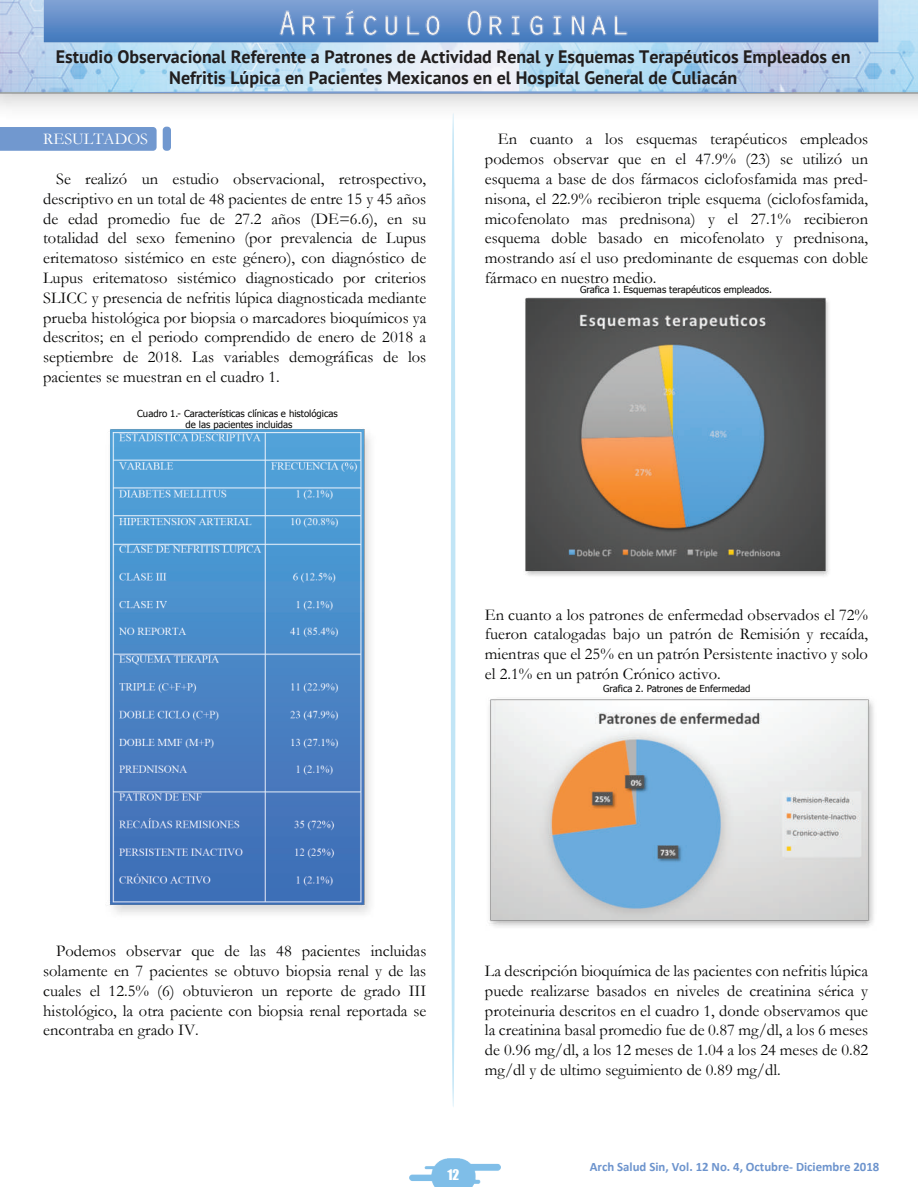
<style>
.page{position:relative;width:918px;height:1188px;background:#fff}
.page>*{position:absolute;margin:0;border:0;box-sizing:border-box;transform-origin:0 0}
.t1{font:700 18px/21.6px "PT Sans";color:#211e1e;text-align:center}
.t2{font:16.5px/19.8px "Garamond";color:#050504;text-align:justify}
.t3{font:16.5px "Garamond";color:#fff}
.t4{font:13.5px "Impact";color:#fff}
.t5{font:700 12.75px "Calibri";color:#6d94cd}
.t6{font:9.6px/11.6px "Tahoma";color:#050504;text-align:center}
</style>
<div class="page">
<img style="left:0;top:0;width:918px;height:124px">
<svg style="left:0;top:127px;width:171px;height:24px;background:#779cd1"></svg>
<img style="left:109px;top:429px;width:262px;height:485px">
<img style="left:489px;top:699px;width:385px;height:228px">
<img style="left:525px;top:298px;width:304px;height:278px">
<hr style="left:451px;top:113px;width:4px;height:995px;background:#c1e5f6;border-radius:50%">
<img style="left:44px;top:0;width:835px;height:43px">
<img style="left:279px;top:9px;width:348px;height:27px">
<img style="left:409px;top:1158px;width:91px;height:29px">
<hr style="left:117px;top:91px;width:677px;height:3px;background:#789bd0;border-radius:50%">
<p class="t1" style="left:56px;top:45px;width:796px">Estudio Observacional Referente a Patrones de Actividad Renal y Esquemas Terapéuticos Empleados en<br>Nefritis Lúpica en Pacientes Mexicanos en el Hospital General de Culiacán</p>
<p class="t3" style="left:43px;top:129px;width:107px">RESULTADOS</p>
<p class="t2" style="left:43px;top:169px;width:385px;text-indent:13px">Se realizó un estudio observacional, retrospectivo, descriptivo en un total de 48 pacientes de entre 15 y 45 años de edad promedio fue de 27.2 años (DE=6.6), en su totalidad del sexo femenino (por prevalencia de Lupus eritematoso sistémico en este género), con diagnóstico de Lupus eritematoso sistémico diagnosticado por criterios SLICC y presencia de nefritis lúpica diagnosticada mediante prueba histológica por biopsia o marcadores bioquímicos ya descritos; en el periodo comprendido de enero de 2018 a septiembre de 2018. Las variables demográficas de los pacientes se muestran en el cuadro 1.</p>
<p class="t6" style="left:137px;top:407px;width:202px">Cuadro 1.- Características clínicas e histológicas de las pacientes incluidas</p>
<p class="t2" style="left:485px;top:129px;width:385px;text-indent:13px">En cuanto a los esquemas terapéuticos empleados podemos observar que en el 47.9% (23) se utilizó un esquema a base de dos fármacos ciclofosfamida mas pred&shy;nisona, el 22.9% recibieron triple esquema (ciclofosfamida, micofenolato mas prednisona) y el 27.1% recibieron esquema doble basado en micofenolato y prednisona, mostrando así el uso predominante de esquemas con doble fármaco en nuestro medio.</p>
<p class="t6" style="left:580px;top:283px;width:194px">Grafica 1. Esquemas terapéuticos empleados.</p>
<p class="t2" style="left:485px;top:604px;width:385px">En cuanto a los patrones de enfermedad observados el 72% fueron catalogadas bajo un patrón de Remisión y recaída, mientras que el 25% en un patrón Persistente inactivo y solo el 2.1% en un patrón Crónico activo.</p>
<p class="t6" style="left:603px;top:682px;width:149px">Grafica 2. Patrones de Enfermedad</p>
<p class="t2" style="left:43px;top:941px;width:385px;text-indent:13px">Podemos observar que de las 48 pacientes incluidas solamente en 7 pacientes se obtuvo biopsia renal y de las cuales el 12.5% (6) obtuvieron un reporte de grado III histológico, la otra paciente con biopsia renal reportada se encontraba en grado IV.</p>
<p class="t2" style="left:485px;top:961px;width:385px">La descripción bioquímica de las pacientes con nefritis lúpica puede realizarse basados en niveles de creatinina sérica y proteinuria descritos en el cuadro 1, donde observamos que la creatinina basal promedio fue de 0.87 mg/dl, a los 6 meses de 0.96 mg/dl, a los 12 meses de 1.04 a los 24 meses de 0.82 mg/dl y de ultimo seguimiento de 0.89 mg/dl.</p>
<p class="t4" style="left:447px;top:1164px;width:13px">12</p>
<p class="t5" style="left:590px;top:1158px;width:291px">Arch Salud Sin, Vol. 12 No. 4, Octubre- Diciembre 2018</p>
</div>
